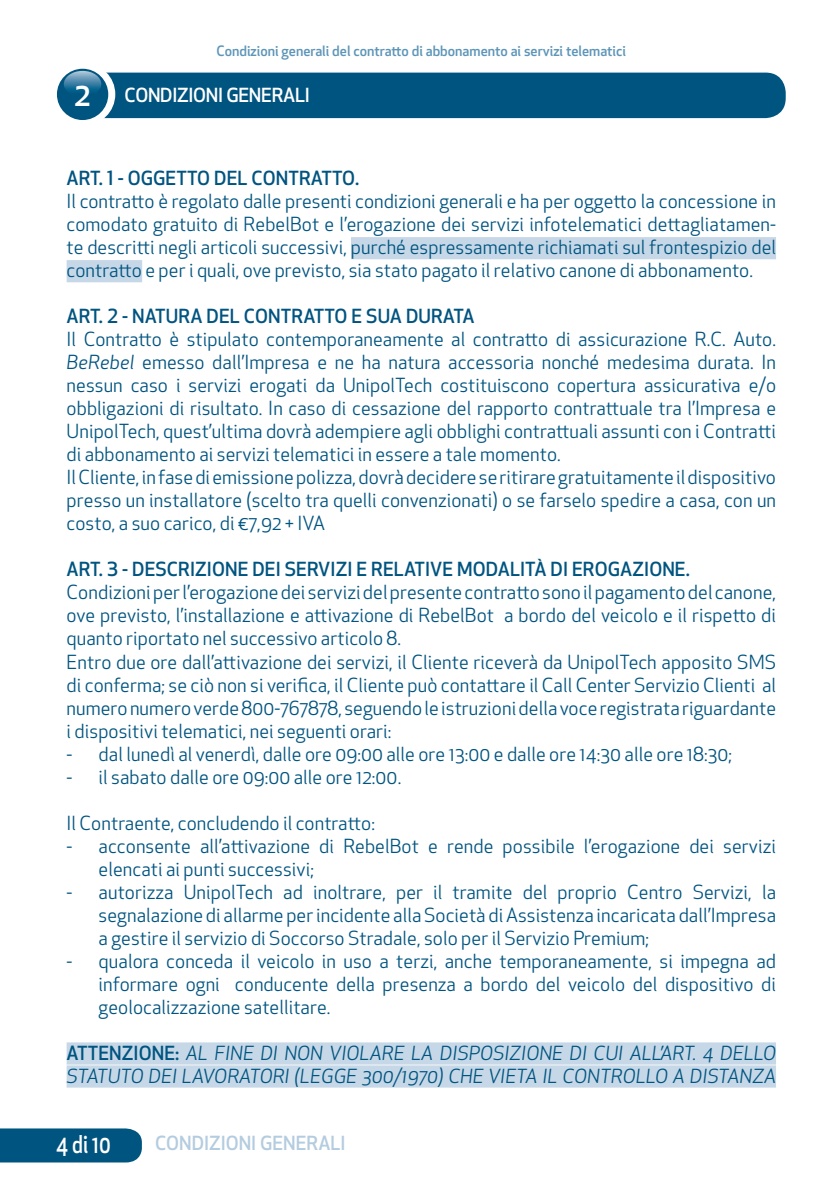
<style>
.page{position:relative;width:840px;height:1191px;background:#fff}
.page>*{position:absolute;margin:0;border:0;box-sizing:border-box;transform-origin:0 0}
.t1{font:500 24px "Apex New";color:#fff;scale:.83 1}
.t2{font:19px/23px "Apex New";letter-spacing:.005em;color:#005480;text-align:justify}
.t3{font:italic 19px/23px "Apex New";letter-spacing:.005em;color:#005480}
.t4{font:500 19px "Apex New";letter-spacing:.005em;color:#005480}
.t5{font:500 19px "Apex New";letter-spacing:-.015em;color:#fff}
.t6{font:500 19px "Apex New";color:#b4ccdf}
.t7{font:500 14px "Apex New";color:#5d95b8}
.s1{font-size:32px}
.s2{font-style:italic}
.s3{font-weight:500;font-style:normal}
</style>
<div class="page">
<div style="left:0;top:1128px;width:142px;height:34px;background:#005480"></div>
<div style="left:351px;top:237px;width:424px;height:22px;background:#c6d8e7"></div>
<div style="left:67px;top:260px;width:75px;height:22px;background:#c6d8e7"></div>
<div style="left:67px;top:1042px;width:708px;height:22px;background:#c6d8e7"></div>
<div style="left:67px;top:1065px;width:708px;height:22px;background:#c6d8e7"></div>
<div style="left:66px;top:73px;width:719px;height:45px;background:#005480;border-radius:20px"></div>
<div style="left:53px;top:63px;width:62px;height:63px;background:#fff;border-radius:50%"></div>
<div style="left:57px;top:69px;width:51px;height:51px;background:#005480;border-radius:50%"></div>
<svg style="left:64px;top:71px;width:37px;height:25px"></svg>
<p class="t7" style="left:216px;top:41px;width:411px">Condizioni generali del contratto di abbonamento ai servizi telematici</p>
<p class="t5" style="left:74px;top:83px;width:237px"><span class="s1">2</span> CONDIZIONI GENERALI</p>
<p class="t4" style="left:67px;top:165px;width:294px">ART. 1 - OGGETTO DEL CONTRATTO.</p>
<p class="t2" style="left:67px;top:190px;width:710px">Il contratto è regolato dalle presenti condizioni generali e ha per oggetto la concessione in comodato gratuito di RebelBot e l’erogazione dei servizi infotelematici dettagliatamen&shy;te descritti negli articoli successivi, purché espressamente richiamati sul frontespizio del contratto e per i quali, ove previsto, sia stato pagato il relativo canone di abbonamento.</p>
<p class="t4" style="left:67px;top:303px;width:409px">ART. 2 - NATURA DEL CONTRATTO E SUA DURATA</p>
<p class="t2" style="left:67px;top:328px;width:710px;text-align:left">Il Contratto è stipulato contemporaneamente al contratto di assicurazione R.C. Auto.<br><span class="s2">BeRebel</span> emesso dall’Impresa e ne ha natura accessoria nonché medesima durata. In nessun caso i servizi erogati da UnipolTech costituiscono copertura assicurativa e/o obbligazioni di risultato. In caso di cessazione del rapporto contrattuale tra l’Impresa e UnipolTech, quest’ultima dovrà adempiere agli obblighi contrattuali assunti con i Contratti di abbonamento ai servizi telematici in essere a tale momento.<br>Il Cliente, in fase di emissione polizza, dovrà decidere se ritirare gratuitamente il dispositivo presso un installatore (scelto tra quelli convenzionati) o se farselo spedire a casa, con un costo, a suo carico, di €7,92 + IVA</p>
<p class="t4" style="left:67px;top:557px;width:624px">ART. 3 - DESCRIZIONE DEI SERVIZI E RELATIVE MODALITÀ DI EROGAZIONE.</p>
<p class="t2" style="left:67px;top:581px;width:710px;text-align:left">Condizioni per l’erogazione dei servizi del presente contratto sono il pagamento del canone, ove previsto, l’installazione e attivazione di RebelBot a bordo del veicolo e il rispetto di quanto riportato nel successivo articolo 8.<br>Entro due ore dall’attivazione dei servizi, il Cliente riceverà da UnipolTech apposito SMS di conferma; se ciò non si verifica, il Cliente può contattare il Call Center Servizio Clienti al numero numero verde 800-767878, seguendo le istruzioni della voce registrata riguardante i dispositivi telematici, nei seguenti orari:</p>
<p class="t2" style="left:67px;top:742px;width:666px">- dal lunedì al venerdì, dalle ore 09:00 alle ore 13:00 e dalle ore 14:30 alle ore 18:30;</p>
<p class="t2" style="left:67px;top:765px;width:336px">- il sabato dalle ore 09:00 alle ore 12:00.</p>
<p class="t2" style="left:67px;top:811px;width:310px">Il Contraente, concludendo il contratto:</p>
<p class="t2" style="left:99px;top:834px;width:678px;text-indent:-32px">- acconsente all’attivazione di RebelBot e rende possibile l’erogazione dei servizi elencati ai punti successivi;</p>
<p class="t2" style="left:99px;top:880px;width:678px;text-indent:-32px">- autorizza UnipolTech ad inoltrare, per il tramite del proprio Centro Servizi, la segnalazione di allarme per incidente alla Società di Assistenza incaricata dall’Impresa a gestire il servizio di Soccorso Stradale, solo per il Servizio Premium;</p>
<p class="t2" style="left:99px;top:949px;width:678px;text-indent:-32px">- qualora conceda il veicolo in uso a terzi, anche temporaneamente, si impegna ad informare ogni conducente della presenza a bordo del veicolo del dispositivo di geolocalizzazione satellitare.</p>
<p class="t3" style="left:67px;top:1041px;width:710px"><span class="s3">ATTENZIONE:</span> AL FINE DI NON VIOLARE LA DISPOSIZIONE DI CUI ALL’ART. 4 DELLO<br>STATUTO DEI LAVORATORI (LEGGE 300/1970) CHE VIETA IL CONTROLLO A DISTANZA</p>
<p class="t1" style="left:56px;top:1128px;width:67px">4 di 10</p>
<p class="t6" style="left:155px;top:1130px;width:192px">CONDIZIONI GENERALI</p>
</div>
